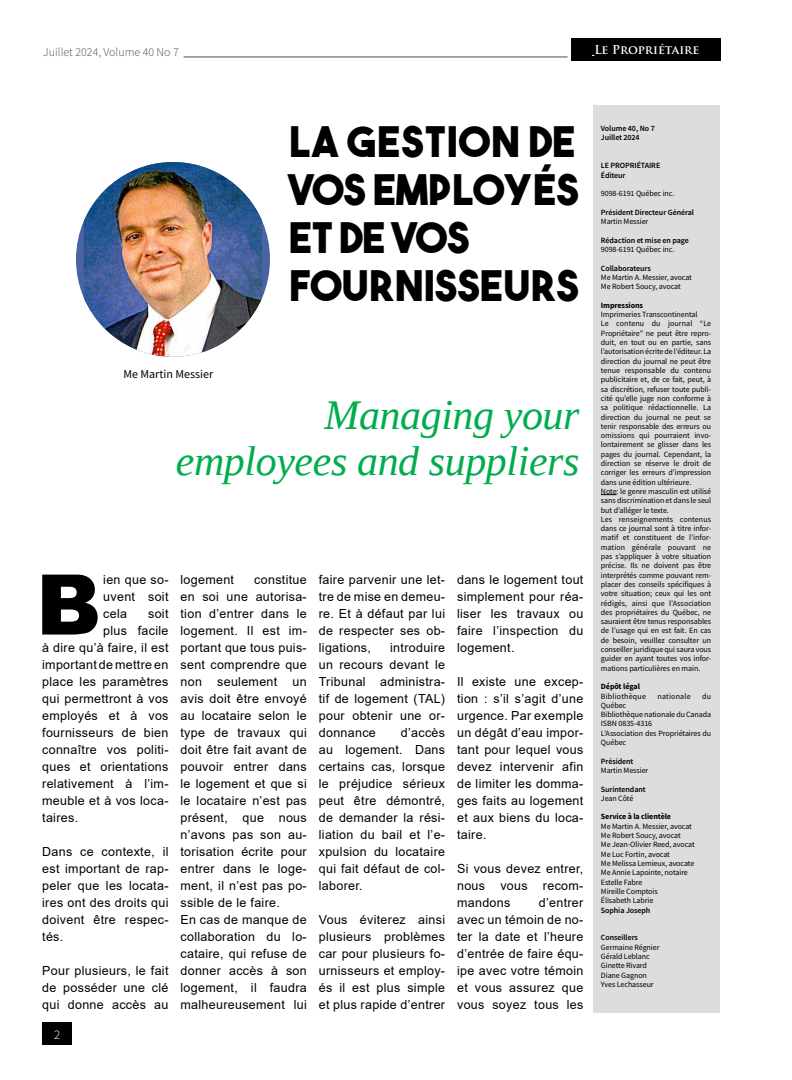
<style>
.page{position:relative;width:792px;height:1080px;background:#fff}
.page>*{position:absolute;margin:0;border:0;box-sizing:border-box;transform-origin:0 0}
.t1{font:900 83.7px "Arial";color:#000}
.t2{font:42px/48px "The Bold Font";color:#000}
.t3{font:italic 42px/46px "Liberation Serif";letter-spacing:-.01em;color:#00ad4e;text-align:right}
.t4{font:300 13px "Source Sans Pro";color:#fff}
.t5{font:12.5px/17px "Arial";letter-spacing:.025em;color:#000;text-align:justify}
.t6{font:300 12px "Source Sans Pro";color:#4d4d4f}
.t7{font:12px "Source Sans Pro";color:#000}
.t8{font:700 12px "Trajan Pro";color:#fff}
.t9{font:8px/9.3px "Source Sans Pro";letter-spacing:-.01em;color:#000}
.t10{font:600 8px/9.3px "Source Sans Pro";letter-spacing:-.01em;color:#000}
.t11{font:700 8px "Source Sans Pro";letter-spacing:-.01em;color:#000}
.t12{font:8px "Source Sans Pro";letter-spacing:.025em;color:#000}
</style>
<div class="page">
<div style="left:594px;top:105px;width:126px;height:907px;background:#dcddde"></div>
<svg style="left:601px;top:494px;width:16px;height:1px"></svg>
<div style="left:76px;top:162px;width:194px;height:195px;background:#4a64a3;border-radius:50%"></div>
<img style="left:84px;top:162px;width:178px;height:195px">
<hr style="left:184px;top:57px;width:384px;height:1px;background:#4d4d4f">
<div style="left:42px;top:1023px;width:30px;height:22px;background:#000"></div>
<div style="left:571px;top:39px;width:150px;height:22px;background:#000"></div>
<p class="t6" style="left:43px;top:44px;width:137px">Juillet 2024, Volume 40 No 7</p>
<p class="t8" style="left:594px;top:42px;width:107px">Le Propriétaire</p>
<p class="t7" style="left:123px;top:366px;width:91px">Me Martin Messier</p>
<h2 class="t2" style="left:289px;top:117px;width:291px">LA GESTION DE<br>VOS EMPLOYÉS<br>ET DE VOS<br>FOURNISSEURS</h2>
<h2 class="t3" style="left:176px;top:391px;width:405px">Managing your employees and suppliers</h2>
<h1 class="t1" style="left:36px;top:544px;width:67px">B</h1>
<p class="t5" style="left:103px;top:571px;width:67px">ien que so&shy;uvent soit cela</p>
<p class="t5" style="left:148px;top:605px;width:22px">soit</p>
<p class="t5" style="left:103px;top:622px;width:67px">plus facile</p>
<p class="t5" style="left:42px;top:639px;width:128px">à dire qu’à faire, il est</p>
<p class="t5" style="left:42px;top:656px;width:128px">important de mettre en</p>
<p class="t5" style="left:42px;top:673px;width:128px">place les paramètres</p>
<p class="t5" style="left:42px;top:690px;width:128px">qui permettront à vos</p>
<p class="t5" style="left:42px;top:707px;width:128px">employés et à vos</p>
<p class="t5" style="left:42px;top:724px;width:128px">fournisseurs de bien</p>
<p class="t5" style="left:42px;top:741px;width:128px">connaître vos politi-</p>
<p class="t5" style="left:42px;top:758px;width:128px">ques et orientations</p>
<p class="t5" style="left:42px;top:775px;width:128px">relativement à l’im-</p>
<p class="t5" style="left:42px;top:792px;width:128px">meuble et à vos loca-</p>
<p class="t5" style="left:42px;top:809px;width:37px">taires.</p>
<p class="t5" style="left:42px;top:843px;width:128px">Dans ce contexte, il est important de rap&shy;peler que les locata&shy;ires ont des droits qui doivent être respec&shy;tés.</p>
<p class="t5" style="left:42px;top:962px;width:128px">Pour plusieurs, le fait de posséder une clé qui donne accès au</p>
<p class="t4" style="left:54px;top:1027px;width:8px">2</p>
<p class="t5" style="left:181px;top:571px;width:128px;text-align:left;text-indent:74px">constitue en soi une autorisa&shy;tion d’entrer dans le logement. Il est im&shy;portant que tous puis&shy;sent comprendre que non seulement un avis doit être envoyé au locataire selon le type de travaux qui doit être fait avant de pouvoir entrer dans le logement et que si le locataire n’est pas présent, que nous n’avons pas son au&shy;torisation écrite pour entrer dans le loge&shy;ment, il n’est pas po&shy;ssible de le faire.<br>En cas de manque de collaboration du lo&shy;cataire, qui refuse de donner accès à son logement, il faudra malheureusement lui</p>
<p class="t5" style="left:319px;top:571px;width:128px">faire parvenir une let&shy;tre de mise en demeu&shy;re. Et à défaut par lui de respecter ses ob&shy;ligations,</p>
<p class="t5" style="left:181px;top:571px;width:55px">logement</p>
<p class="t5" style="left:319px;top:639px;width:128px;text-indent:71px">introduire un recours devant le Tribunal administra&shy;tif de logement (TAL) pour obtenir une or&shy;donnance</p>
<p class="t5" style="left:319px;top:724px;width:128px;text-indent:82px">d’accès au logement. Dans certains cas, lorsque le préjudice sérieux peut être démontré, de demander la rési&shy;liation du bail et l’e&shy;xpulsion du locataire qui fait défaut de col&shy;laborer.</p>
<p class="t5" style="left:319px;top:911px;width:128px">Vous éviterez ainsi plusieurs problèmes car pour plusieurs fo&shy;urnisseurs et employ&shy;és il est plus simple et plus rapide d’entrer</p>
<p class="t5" style="left:457px;top:571px;width:128px">dans le logement tout simplement pour réa&shy;liser les travaux ou faire l’inspection du logement.</p>
<p class="t5" style="left:457px;top:673px;width:128px">Il existe une excep&shy;tion : s’il s’agit d’une urgence. Par exemple un dégât d’eau impor&shy;tant pour lequel vous devez intervenir afin de limiter les domma&shy;ges faits au logement et aux biens du loca&shy;taire.</p>
<p class="t5" style="left:457px;top:860px;width:128px">Si vous devez entrer, nous vous recom&shy;mandons</p>
<p class="t5" style="left:457px;top:894px;width:128px;text-indent:82px">d’entrer avec un témoin de no&shy;ter la date et l’heure d’entrée de faire équ&shy;ipe avec votre témoin et vous assurez que vous soyez tous les</p>
<p class="t10" style="left:601px;top:124px;width:55px">Volume 40, No 7<br>Juillet 2024</p>
<p class="t10" style="left:601px;top:161px;width:61px">LE PROPRIÉTAIRE<br>Éditeur</p>
<p class="t9" style="left:601px;top:189px;width:75px">9098-6191 Québec inc.</p>
<p class="t10" style="left:601px;top:208px;width:95px">Président Directeur Général</p>
<p class="t9" style="left:601px;top:217px;width:49px">Martin Messier</p>
<p class="t10" style="left:601px;top:236px;width:90px">Rédaction et mise en page</p>
<p class="t9" style="left:601px;top:245px;width:75px">9098-6191 Québec inc.</p>
<p class="t10" style="left:601px;top:264px;width:51px">Collaborateurs</p>
<p class="t9" style="left:601px;top:273px;width:93px">Me Martin A. Messier, avocat<br>Me Robert Soucy, avocat</p>
<p class="t11" style="left:601px;top:300px;width:44px">Impressions</p>
<p class="t9" style="left:601px;top:310px;width:112px">Imprimeries Transcontinental<br>Le contenu du journal “Le<br>Propriétaire” ne peut être repro&shy;duit, en tout ou en partie, sans l’autorisation écrite de l’éditeur. La direction du journal ne peut être tenue responsable du contenu publicitaire et, de ce fait, peut, à sa discrétion, refuser toute publi&shy;cité qu’elle juge non conforme à sa politique rédactionnelle. La direction du journal ne peut se tenir responsable des erreurs ou omissions qui pourraient invo&shy;lontairement se glisser dans les pages du journal. Cependant, la direction se réserve le droit de corriger les erreurs d’impression dans une édition ultérieure.<br>Note: le genre masculin est utilisé sans discrimination et dans le seul but d’alléger le texte.<br>Les renseignements contenus dans ce journal sont à titre infor&shy;matif et constituent de l’infor&shy;mation générale pouvant ne pas s’appliquer à votre situation précise. Ils ne doivent pas être interprétés comme pouvant rem&shy;placer des conseils spécifiques à votre situation; ceux qui les ont rédigés, ainsi que l’Association des propriétaires du Québec, ne sauraient être tenus responsables de l’usage qui en est fait. En cas de besoin, veuillez consulter un conseiller juridique qui saura vous guider en ayant toutes vos infor&shy;mations particulières en main.</p>
<p class="t11" style="left:601px;top:681px;width:41px">Dépôt légal</p>
<p class="t12" style="left:601px;top:691px;width:47px">Bibliothèque</p>
<p class="t12" style="left:658px;top:691px;width:35px">nationale</p>
<p class="t9" style="left:702px;top:691px;width:10px">du</p>
<p class="t9" style="left:601px;top:701px;width:112px">Québec<br>Bibliothèque nationale du Canada<br>ISBN 0835-4316<br>L’Association des Propriétaires du<br>Québec</p>
<p class="t10" style="left:601px;top:757px;width:34px">Président</p>
<p class="t9" style="left:601px;top:766px;width:49px">Martin Messier</p>
<p class="t10" style="left:601px;top:785px;width:46px">Surintendant</p>
<p class="t9" style="left:601px;top:794px;width:34px">Jean Côté</p>
<p class="t11" style="left:601px;top:811px;width:72px">Service à la clientèle</p>
<p class="t9" style="left:601px;top:821px;width:95px">Me Martin A. Messier, avocat<br>Me Robert Soucy, avocat<br>Me Jean-Olivier Reed, avocat<br>Me Luc Fortin, avocat<br>Me Melissa Lemieux, avocate<br>Me Annie Lapointe, notaire<br>Estelle Fabre<br>Mireille Comptois<br>Élisabeth Labrie</p>
<p class="t10" style="left:601px;top:905px;width:51px">Sophia Joseph</p>
<p class="t10" style="left:601px;top:933px;width:38px">Conseillers</p>
<p class="t9" style="left:601px;top:942px;width:60px">Germaine Régnier<br>Gérald Leblanc<br>Ginette Rivard<br>Diane Gagnon<br>Yves Lechasseur</p>
</div>
